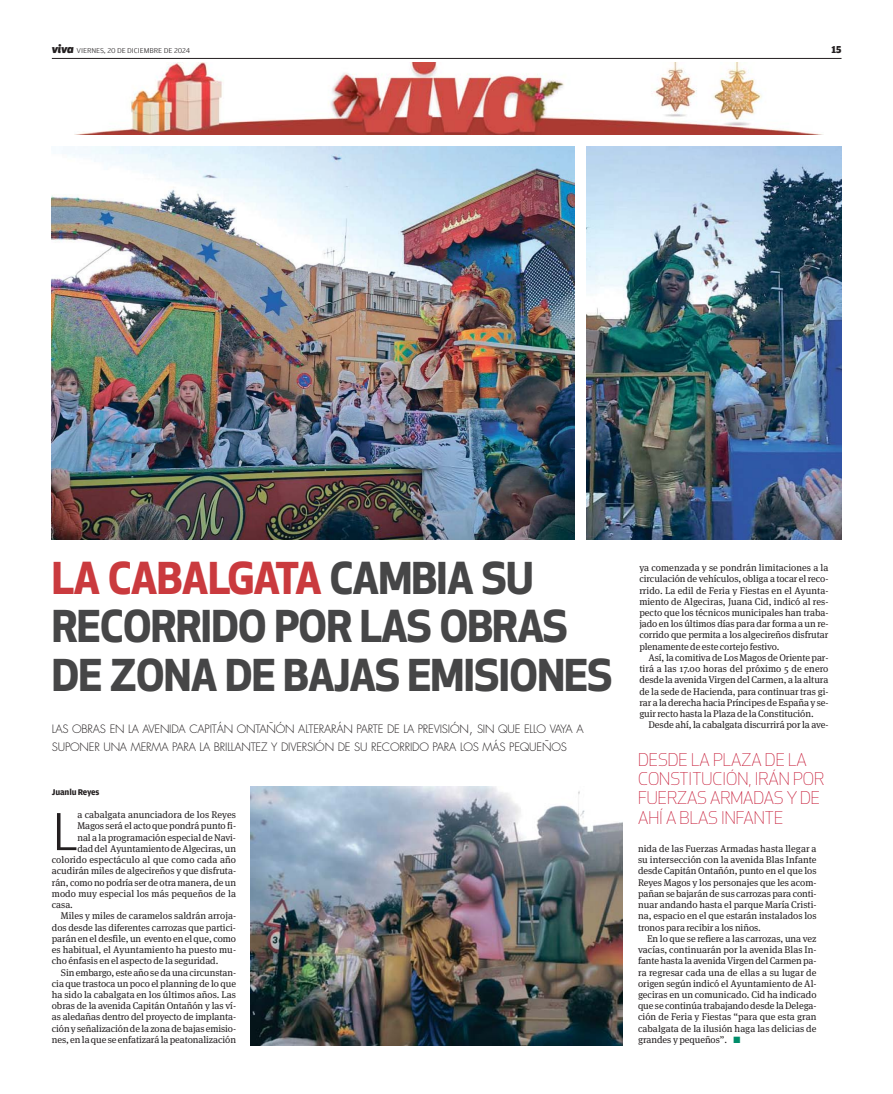
<style>
.page{position:relative;width:893px;height:1094px;background:#fff}
.page>*{position:absolute;margin:0;border:0;box-sizing:border-box;transform-origin:0 0}
.t1{font:300 56.85px "Amplitude";color:#231f20}
.t2{font:700 42.9px/48.2px "Apex New";letter-spacing:-.025em;color:#464647}
.t3{font:300 17.1px/19.4px "Apex New";color:#c4122f}
.t4{font:300 11.25px/17.1px "Futura";letter-spacing:-.015em;color:#231f20}
.t5{font:900 10.65px "Amplitude";color:#231f20}
.t6{font:9.75px/11.2px "Meta Serif OT";letter-spacing:-.005em;color:#231f20;text-align:justify}
.t7{font:700 8.85px "Amplitude";letter-spacing:-.02em;color:#231f20}
.t8{font:300 7.5px "Amplitude";letter-spacing:-.01em;color:#231f20;scale:1.1 1}
.s1{font-family:"Apex New";font-weight:800;font-style:italic;font-size:11.85px}
.s2{color:#ca3a3e}
.s3{font-size:15px}
.s4{color:#008d6a}
</style>
<div class="page">
<hr style="left:52px;top:58px;width:789px;height:1px;background:#231f20">
<img style="left:74px;top:62px;width:749px;height:73px">
<img style="left:52px;top:146px;width:522px;height:393px">
<img style="left:250px;top:786px;width:372px;height:259px">
<img style="left:586px;top:146px;width:255px;height:393px">
<p class="t8" style="left:52px;top:48px;width:127px"><span class="s1">viva</span> VIERNES, 20 DE DICIEMBRE DE 2024</p>
<p class="t5" style="left:831px;top:45px;width:11px">15</p>
<h2 class="t2" style="left:52px;top:559px;width:562px"><span class="s2">LA CABALGATA</span> CAMBIA SU<br>RECORRIDO POR LAS OBRAS<br>DE ZONA DE BAJAS EMISIONES</h2>
<p class="t4" style="left:52px;top:721px;width:533px">LAS OBRAS EN LA AVENIDA CAPITÁN ONTAÑÓN ALTERARÁN PARTE DE LA PREVISIÓN<span class="s3">,</span> SIN QUE ELLO VAYA A<br>SUPONER UNA MERMA PARA LA BRILLANTEZ Y DIVERSIÓN DE SU RECORRIDO PARA LOS MÁS PEQUEÑOS</p>
<p class="t7" style="left:52px;top:788px;width:49px">Juanlu Reyes</p>
<h1 class="t1" style="left:52px;top:809px;width:28px">L</h1>
<p class="t6" style="left:77px;top:809px;width:160px">a cabalgata anunciadora de los Reyes</p>
<p class="t6" style="left:77px;top:821px;width:160px">Magos será el acto que pondrá punto fi-</p>
<p class="t6" style="left:77px;top:832px;width:160px">nal a la programación especial de Navi-</p>
<p class="t6" style="left:77px;top:843px;width:160px">dad del Ayuntamiento de Algeciras, un</p>
<p class="t6" style="left:52px;top:854px;width:186px">colorido espectáculo al que como cada año</p>
<p class="t6" style="left:52px;top:866px;width:186px">acudirán miles de algecireños y que disfruta-</p>
<p class="t6" style="left:52px;top:877px;width:186px">rán, como no podría ser de otra manera, de un</p>
<p class="t6" style="left:52px;top:888px;width:186px">modo muy especial los más pequeños de la</p>
<p class="t6" style="left:52px;top:899px;width:23px">casa.</p>
<p class="t6" style="left:61px;top:910px;width:177px">Miles y miles de caramelos saldrán arroja-</p>
<p class="t6" style="left:52px;top:922px;width:186px">dos desde las diferentes carrozas que partici-</p>
<p class="t6" style="left:52px;top:933px;width:186px">parán en el desfile, un evento en el que, como</p>
<p class="t6" style="left:52px;top:944px;width:186px">es habitual, el Ayuntamiento ha puesto mu-</p>
<p class="t6" style="left:52px;top:955px;width:168px">cho énfasis en el aspecto de la seguridad.</p>
<p class="t6" style="left:61px;top:967px;width:177px">Sin embargo, este año se da una circunstan-</p>
<p class="t6" style="left:52px;top:978px;width:186px">cia que trastoca un poco el planning de lo que</p>
<p class="t6" style="left:52px;top:989px;width:186px">ha sido la cabalgata en los últimos años. Las</p>
<p class="t6" style="left:52px;top:1000px;width:186px">obras de la avenida Capitán Ontañón y las ví-</p>
<p class="t6" style="left:52px;top:1012px;width:186px">as aledañas dentro del proyecto de implanta-</p>
<p class="t6" style="left:52px;top:1023px;width:186px">ción y señalización de la zona de bajas emisio-</p>
<p class="t6" style="left:52px;top:1034px;width:186px">nes, en la que se enfatizará la peatonalización</p>
<p class="t6" style="left:639px;top:562px;width:191px">ya comenzada y se pondrán limitaciones a la circulación de vehículos, obliga a tocar el reco&shy;rrido. La edil de Feria y Fiestas en el Ayunta&shy;miento de Algeciras, Juana Cid, indicó al res&shy;pecto que los técnicos municipales han traba&shy;jado en los últimos días para dar forma a un re&shy;corrido que permita a los algecireños disfrutar plenamente de este cortejo festivo.</p>
<p class="t6" style="left:639px;top:652px;width:191px;text-indent:9px">Así, la comitiva de Los Magos de Oriente par&shy;tirá a las 17.00 horas del próximo 5 de enero desde la avenida Virgen del Carmen, a la altura de la sede de Hacienda, para continuar tras gi&shy;rar a la derecha hacia Príncipes de España y se&shy;guir recto hasta la Plaza de la Constitución.</p>
<p class="t6" style="left:648px;top:720px;width:181px">Desde ahí, la cabalgata discurrirá por la ave-</p>
<h3 class="t3" style="left:638px;top:752px;width:187px">DESDE LA PLAZA DE LA<br>CONSTITUCIÓN, IRÁN POR<br>FUERZAS ARMADAS Y DE<br>AHÍ A BLAS INFANTE</h3>
<p class="t6" style="left:638px;top:843px;width:180px">nida de las Fuerzas Armadas hasta llegar a su intersección con la avenida Blas Infante desde Capitán Ontañón, punto en el que los Reyes Magos y los personajes que les acom&shy;pañan se bajarán de sus carrozas para conti&shy;nuar andando hasta el parque María Cristi&shy;na, espacio en el que estarán instalados los tronos para recibir a los niños.</p>
<p class="t6" style="left:638px;top:933px;width:180px;text-indent:9px">En lo que se refiere a las carrozas, una vez vacías, continuarán por la avenida Blas In&shy;fante hasta la avenida Virgen del Carmen pa&shy;ra regresar cada una de ellas a su lugar de origen según indicó el Ayuntamiento de Al&shy;geciras en un comunicado. Cid ha indicado que se continúa trabajando desde la Delega&shy;ción de Feria y Fiestas “para que esta gran cabalgata de la ilusión haga las delicias de grandes y pequeños”. <span class="s4">■</span></p>
</div>
